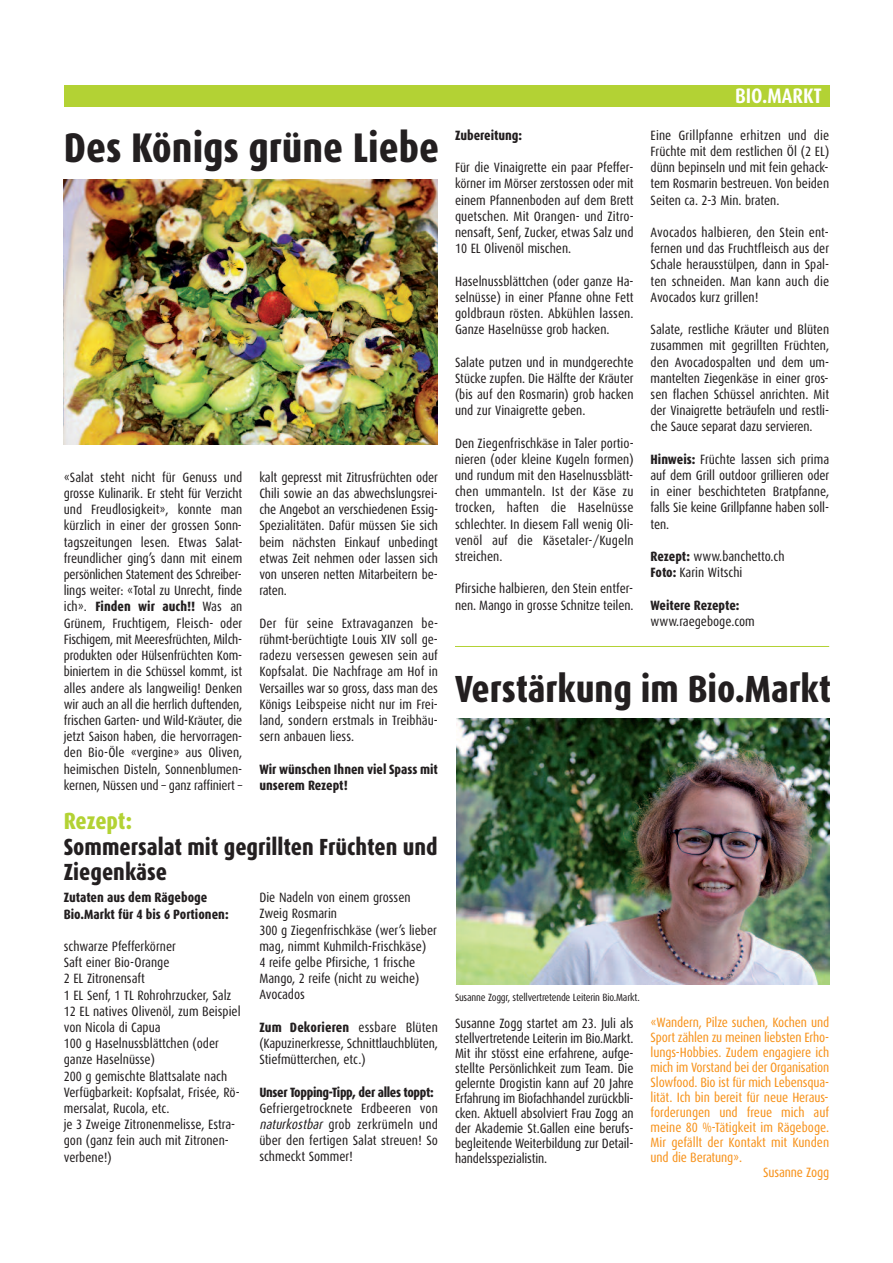
<style>
.page{position:relative;width:893px;height:1263px;background:#fff}
.page>*{position:absolute;margin:0;border:0;box-sizing:border-box;transform-origin:0 0}
.t1{font:800 41.4px "Dax Condensed";color:#231f20}
.t2{font:800 37.8px "Dax Condensed";color:#231f20}
.t3{font:800 23.4px/25.5px "Dax Condensed";color:#231f20}
.t4{font:800 23.4px "Dax Condensed";letter-spacing:-.01em;color:#b3d234}
.t5{font:700 21px "Dax Condensed";color:#fff}
.t6{font:13.5px/16.2px "Dax Condensed";color:#231f20;text-align:justify}
.t7{font:13.5px "Dax Condensed";letter-spacing:-.01em;color:#f7931d}
.t8{font:800 13.5px/16.2px "Dax Condensed";color:#231f20}
.t9{font:800 13.5px "Dax Condensed";letter-spacing:-.025em;color:#231f20}
.t10{font:10.5px "Dax Condensed";letter-spacing:-.015em;color:#231f20}
.s1{font-weight:800}
.s2{font-style:italic}
</style>
<div class="page">
<img style="left:456px;top:718px;width:373px;height:266px">
<img style="left:64px;top:180px;width:374px;height:265px">
<div style="left:65px;top:85px;width:765px;height:21px;background:#b3d234"></div>
<hr style="left:455px;top:646px;width:374px;height:1px;background:#b3d234">
<h1 class="t1" style="left:64px;top:129px;width:377px">Des Königs grüne Liebe</h1>
<p class="t6" style="left:64px;top:470px;width:180px">«Salat steht nicht für Genuss und grosse Kulinarik. Er steht für Verzicht und Freudlosigkeit», konnte man kürzlich in einer der grossen Sonn&shy;tagszeitungen lesen. Etwas Salat&shy;freundlicher ging’s dann mit einem persönlichen Statement des Schreiber&shy;lings weiter: «Total zu Unrecht, finde ich». <span class="s1">Finden wir auch!!</span> Was an Grünem, Fruchtigem, Fleisch- oder Fischigem, mit Meeresfrüchten, Milch&shy;produkten oder Hülsenfrüchten Kom&shy;biniertem in die Schüssel kommt, ist alles andere als langweilig! Denken wir auch an all die herrlich duftenden, frischen Garten- und Wild-Kräuter, die jetzt Saison haben, die hervorragen&shy;den Bio-Öle «vergine» aus Oliven, heimischen Disteln, Sonnenblumen&shy;kernen, Nüssen und – ganz raffiniert –</p>
<p class="t6" style="left:259px;top:470px;width:180px">kalt gepresst mit Zitrusfrüchten oder Chili sowie an das abwechslungsrei&shy;che Angebot an verschiedenen Essig-Spezialitäten. Dafür müssen Sie sich beim nächsten Einkauf unbedingt etwas Zeit nehmen oder lassen sich von unseren netten Mitarbeitern be&shy;raten.</p>
<p class="t6" style="left:259px;top:616px;width:180px">Der für seine Extravaganzen be&shy;rühmt-berüchtigte Louis XIV soll ge&shy;radezu versessen gewesen sein auf Kopfsalat. Die Nachfrage am Hof in Versailles war so gross, dass man des Königs Leibspeise nicht nur im Frei&shy;land, sondern erstmals in Treibhäu&shy;sern anbauen liess.</p>
<p class="t8" style="left:259px;top:761px;width:180px">Wir wünschen Ihnen viel Spass mit unserem Rezept!</p>
<h3 class="t4" style="left:64px;top:811px;width:70px">Rezept:</h3>
<h3 class="t3" style="left:64px;top:835px;width:375px">Sommersalat mit gegrillten Früchten und<br>Ziegenkäse</h3>
<p class="t8" style="left:64px;top:890px;width:166px">Zutaten aus dem Rägeboge<br>Bio.Markt für 4 bis 6 Portionen:</p>
<p class="t6" style="left:64px;top:939px;width:178px;text-align:left">schwarze Pfefferkörner<br>Saft einer Bio-Orange<br>2 EL Zitronensaft<br>1 EL Senf, 1 TL Rohrohrzucker, Salz<br>12 EL natives Olivenöl, zum Beispiel von Nicola di Capua<br>100 g Haselnussblättchen (oder ganze Haselnüsse)<br>200 g gemischte Blattsalate nach<br>Verfügbarkeit: Kopfsalat, Frisée, Rö&shy;mersalat, Rucola, etc.<br>je 3 Zweige Zitronenmelisse, Estra&shy;gon (ganz fein auch mit Zitronen&shy;verbene!)</p>
<p class="t6" style="left:259px;top:890px;width:179px;text-align:left">Die Nadeln von einem grossen<br>Zweig Rosmarin<br>300 g Ziegenfrischkäse (wer’s lieber mag, nimmt Kuhmilch-Frischkäse)<br>4 reife gelbe Pfirsiche, 1 frische<br>Mango, 2 reife (nicht zu weiche)<br>Avocados</p>
<p class="t6" style="left:259px;top:1020px;width:180px"><span class="s1">Zum Dekorieren</span> essbare Blüten (Kapuzinerkresse, Schnittlauchblüten, Stiefmütterchen, etc.)</p>
<p class="t9" style="left:259px;top:1086px;width:176px">Unser Topping-Tipp, der alles toppt:</p>
<p class="t6" style="left:259px;top:1101px;width:180px">Gefriergetrocknete Erdbeeren von <span class="s2">naturkostbar</span> grob zerkrümeln und über den fertigen Salat streuen! So schmeckt Sommer!</p>
<p class="t8" style="left:455px;top:128px;width:69px">Zubereitung:</p>
<p class="t6" style="left:455px;top:160px;width:180px">Für die Vinaigrette ein paar Pfeffer&shy;körner im Mörser zerstossen oder mit einem Pfannenboden auf dem Brett quetschen. Mit Orangen- und Zitro&shy;nensaft, Senf, Zucker, etwas Salz und 10 EL Olivenöl mischen.</p>
<p class="t6" style="left:455px;top:274px;width:180px">Haselnussblättchen (oder ganze Ha&shy;selnüsse) in einer Pfanne ohne Fett goldbraun rösten. Abkühlen lassen.<br>Ganze Haselnüsse grob hacken.</p>
<p class="t6" style="left:455px;top:355px;width:180px">Salate putzen und in mundgerechte Stücke zupfen. Die Hälfte der Kräuter (bis auf den Rosmarin) grob hacken und zur Vinaigrette geben.</p>
<p class="t6" style="left:455px;top:436px;width:180px">Den Ziegenfrischkäse in Taler portio&shy;nieren (oder kleine Kugeln formen) und rundum mit den Haselnussblätt&shy;chen ummanteln. Ist der Käse zu trocken, haften die Haselnüsse schlechter. In diesem Fall wenig Oli&shy;venöl auf die Käsetaler-/Kugeln streichen.</p>
<p class="t6" style="left:455px;top:581px;width:180px">Pfirsiche halbieren, den Stein entfer&shy;nen. Mango in grosse Schnitze teilen.</p>
<h3 class="t5" style="left:735px;top:87px;width:88px">BIO.MARKT</h3>
<p class="t6" style="left:651px;top:128px;width:180px">Eine Grillpfanne erhitzen und die Früchte mit dem restlichen Öl (2 EL) dünn bepinseln und mit fein gehack&shy;tem Rosmarin bestreuen. Von beiden Seiten ca. 2-3 Min. braten.</p>
<p class="t6" style="left:651px;top:225px;width:180px">Avocados halbieren, den Stein ent&shy;fernen und das Fruchtfleisch aus der Schale herausstülpen, dann in Spal&shy;ten schneiden. Man kann auch die Avocados kurz grillen!</p>
<p class="t6" style="left:651px;top:322px;width:180px">Salate, restliche Kräuter und Blüten zusammen mit gegrillten Früchten, den Avocadospalten und dem um&shy;mantelten Ziegenkäse in einer gros&shy;sen flachen Schüssel anrichten. Mit der Vinaigrette beträufeln und restli&shy;che Sauce separat dazu servieren.</p>
<p class="t6" style="left:651px;top:452px;width:180px"><span class="s1">Hinweis:</span> Früchte lassen sich prima auf dem Grill outdoor grillieren oder in einer beschichteten Bratpfanne, falls Sie keine Grillpfanne haben soll&shy;ten.</p>
<p class="t6" style="left:651px;top:549px;width:136px"><span class="s1">Rezept:</span> www.banchetto.ch<br><span class="s1">Foto:</span> Karin Witschi</p>
<p class="t8" style="left:651px;top:598px;width:90px">Weitere Rezepte:</p>
<p class="t6" style="left:651px;top:614px;width:106px">www.raegeboge.com</p>
<h2 class="t2" style="left:455px;top:672px;width:378px">Verstärkung im Bio.Markt</h2>
<p class="t10" style="left:455px;top:993px;width:186px">Susanne Zoggr, stellvertretende Leiterin Bio.Markt.</p>
<p class="t6" style="left:455px;top:1016px;width:180px;line-height:15px">Susanne Zogg startet am 23. Juli als stellvertretende Leiterin im Bio.Markt.<br>Mit ihr stösst eine erfahrene, aufge&shy;stellte Persönlichkeit zum Team. Die gelernte Drogistin kann auf 20 Jahre Erfahrung im Biofachhandel zurückbli&shy;cken. Aktuell absolviert Frau Zogg an der Akademie St.Gallen eine berufs&shy;begleitende Weiterbildung zur Detail&shy;handelsspezialistin.</p>
<p class="t7" style="left:651px;top:1016px;width:180px">«Wandern, Pilze suchen, Kochen und</p>
<p class="t7" style="left:651px;top:1031px;width:180px">Sport zählen zu meinen liebsten Erho-</p>
<p class="t7" style="left:651px;top:1046px;width:180px">lungs-Hobbies. Zudem engagiere ich</p>
<p class="t7" style="left:651px;top:1061px;width:180px">mich im Vorstand bei der Organisation</p>
<p class="t7" style="left:651px;top:1076px;width:180px">Slowfood. Bio ist für mich Lebensqua-</p>
<p class="t7" style="left:651px;top:1091px;width:180px">lität. Ich bin bereit für neue Heraus-</p>
<p class="t7" style="left:651px;top:1106px;width:180px">forderungen und freue mich auf</p>
<p class="t7" style="left:651px;top:1121px;width:180px">meine 80 %-Tätigkeit im Rägeboge.</p>
<p class="t7" style="left:651px;top:1136px;width:180px">Mir gefällt der Kontakt mit Kunden</p>
<p class="t7" style="left:651px;top:1151px;width:93px">und die Beratung».</p>
<p class="t7" style="left:763px;top:1166px;width:67px">Susanne Zogg</p>
</div>
